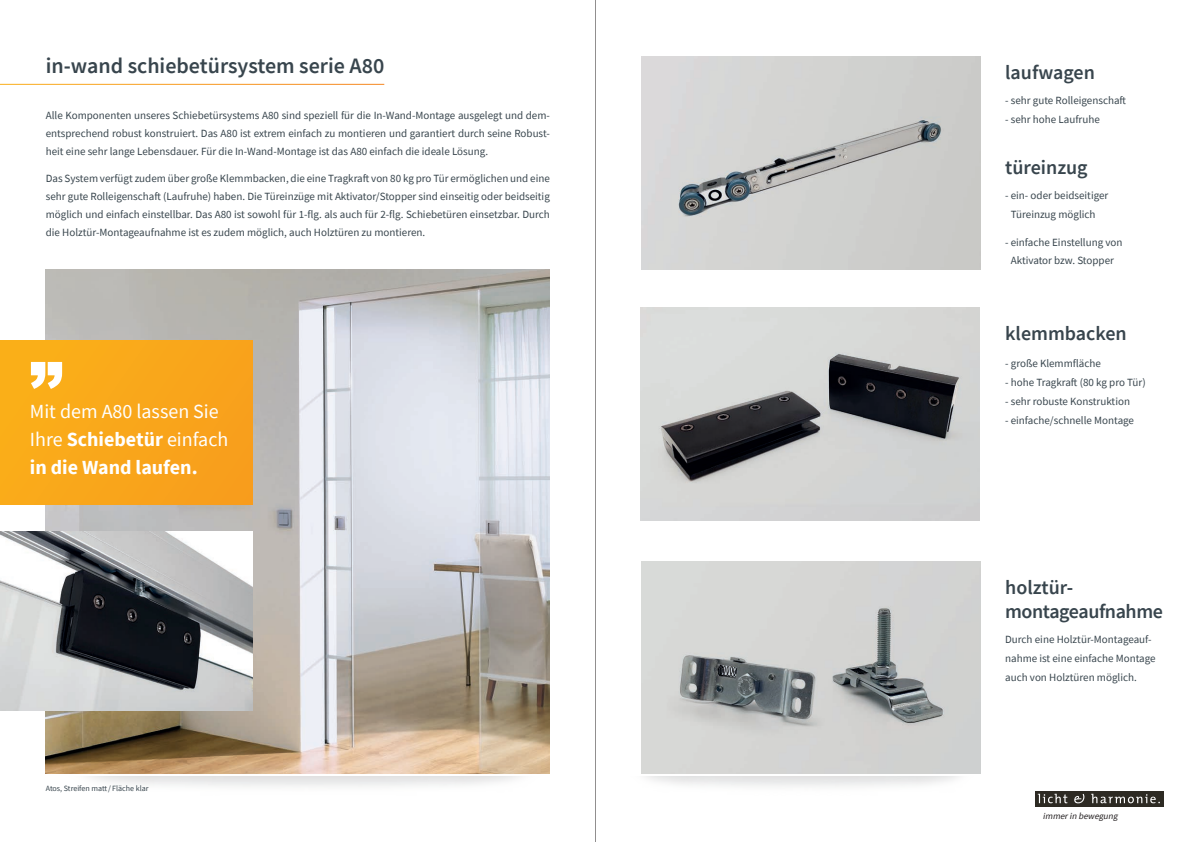
<style>
.page{position:relative;width:1191px;height:842px;background:#fff}
.page>*{position:absolute;margin:0;border:0;box-sizing:border-box;transform-origin:0 0}
.t1{font:600 22px "Source Sans Pro";color:#38454d}
.t2{font:20px "Source Sans Pro";color:#fff}
.t3{font:600 20px "Source Sans Pro";color:#38454d}
.t4{font:700 20px "Source Sans Pro";color:#fff}
.t5{font:600 20px "Source Sans Pro";letter-spacing:-.02em;color:#38454d}
.t6{font:11px/17.8px "Source Sans Pro";color:#38454d;text-align:justify}
.t7{font:italic 9px "Source Sans Pro";color:#231f20}
.t8{font:8px "Source Sans Pro";color:#38454d}
.s1{font-weight:700}
.s2{color:#fff}
</style>
<div class="page">
<img style="left:46px;top:269px;width:504px;height:505px">
<div style="left:0;top:340px;width:252px;height:165px;background:#f9a71b"></div>
<svg style="left:31px;top:362px;width:31px;height:27px"></svg>
<div style="left:1035px;top:791px;width:128px;height:15px;background:#2d2a23"></div>
<svg style="left:1037px;top:794px;width:30px;height:9px"></svg>
<svg style="left:1074px;top:794px;width:10px;height:9px"></svg>
<svg style="left:1091px;top:794px;width:68px;height:9px"></svg>
<img style="left:641px;top:561px;width:339px;height:213px">
<img style="left:641px;top:57px;width:339px;height:212px">
<img style="left:640px;top:308px;width:339px;height:212px">
<img style="left:0;top:531px;width:252px;height:179px">
<hr style="left:595px;top:0;width:1px;height:842px;background:#231f20">
<p class="t1" style="left:46px;top:51px;width:340px">in-wand schiebetürsystem serie A80</p>
<p class="t6" style="left:46px;top:106px;width:505px">Alle Komponenten unseres Schiebetürsystems A80 sind speziell für die In-Wand-Montage ausgelegt und dem&shy;entsprechend robust konstruiert. Das A80 ist extrem einfach zu montieren und garantiert durch seine Robust&shy;heit eine sehr lange Lebensdauer. Für die In-Wand-Montage ist das A80 einfach die ideale Lösung.</p>
<p class="t6" style="left:46px;top:170px;width:505px">Das System verfügt zudem über große Klemmbacken, die eine Tragkraft von 80 kg pro Tür ermöglichen und eine sehr gute Rolleigenschaft (Laufruhe) haben. Die Türeinzüge mit Aktivator/Stopper sind einseitig oder beidseitig möglich und einfach einstellbar. Das A80 ist sowohl für 1-flg. als auch für 2-flg. Schiebetüren einsetzbar. Durch die Holztür-Montageaufnahme ist es zudem möglich, auch Holztüren zu montieren.</p>
<p class="t2" style="left:30px;top:398px;width:190px">Mit dem A80 lassen Sie</p>
<p class="t2" style="left:30px;top:427px;width:200px">Ihre <span class="s1">Schiebetür</span> einfach</p>
<p class="t4" style="left:30px;top:454px;width:169px">in die Wand laufen.</p>
<p class="t8" style="left:46px;top:783px;width:104px">Atos, Streifen matt/ Fläche klar</p>
<p class="t3" style="left:1005px;top:59px;width:91px">laufwagen</p>
<p class="t6" style="left:1005px;top:91px;width:122px">- sehr gute Rolleigenschaft</p>
<p class="t6" style="left:1005px;top:110px;width:96px">- sehr hohe Laufruhe</p>
<p class="t3" style="left:1005px;top:155px;width:84px">türeinzug</p>
<p class="t6" style="left:1005px;top:186px;width:105px">- ein- oder beidseitiger</p>
<p class="t6" style="left:1005px;top:205px;width:92px"><span class="s2">-</span> Türeinzug möglich</p>
<p class="t6" style="left:1005px;top:233px;width:119px">- einfache Einstellung von</p>
<p class="t6" style="left:1005px;top:252px;width:110px"><span class="s2">-</span> Aktivator bzw. Stopper</p>
<p class="t3" style="left:1005px;top:320px;width:123px">klemmbacken</p>
<p class="t6" style="left:1005px;top:354px;width:97px">- große Klemmfläche</p>
<p class="t6" style="left:1005px;top:373px;width:142px">- hohe Tragkraft (80 kg pro Tür)</p>
<p class="t6" style="left:1005px;top:392px;width:126px">- sehr robuste Konstruktion</p>
<p class="t6" style="left:1005px;top:411px;width:130px">- einfache/schnelle Montage</p>
<p class="t3" style="left:1005px;top:574px;width:70px">holztür-</p>
<p class="t5" style="left:1005px;top:598px;width:159px">montageaufnahme</p>
<p class="t6" style="left:1005px;top:630px;width:152px;line-height:18.8px;text-align:left">Durch eine Holztür-Montageauf&shy;nahme ist eine einfache Montage auch von Holztüren möglich.</p>
<p class="t7" style="left:1043px;top:810px;width:78px">immerin bewegung</p>
</div>
